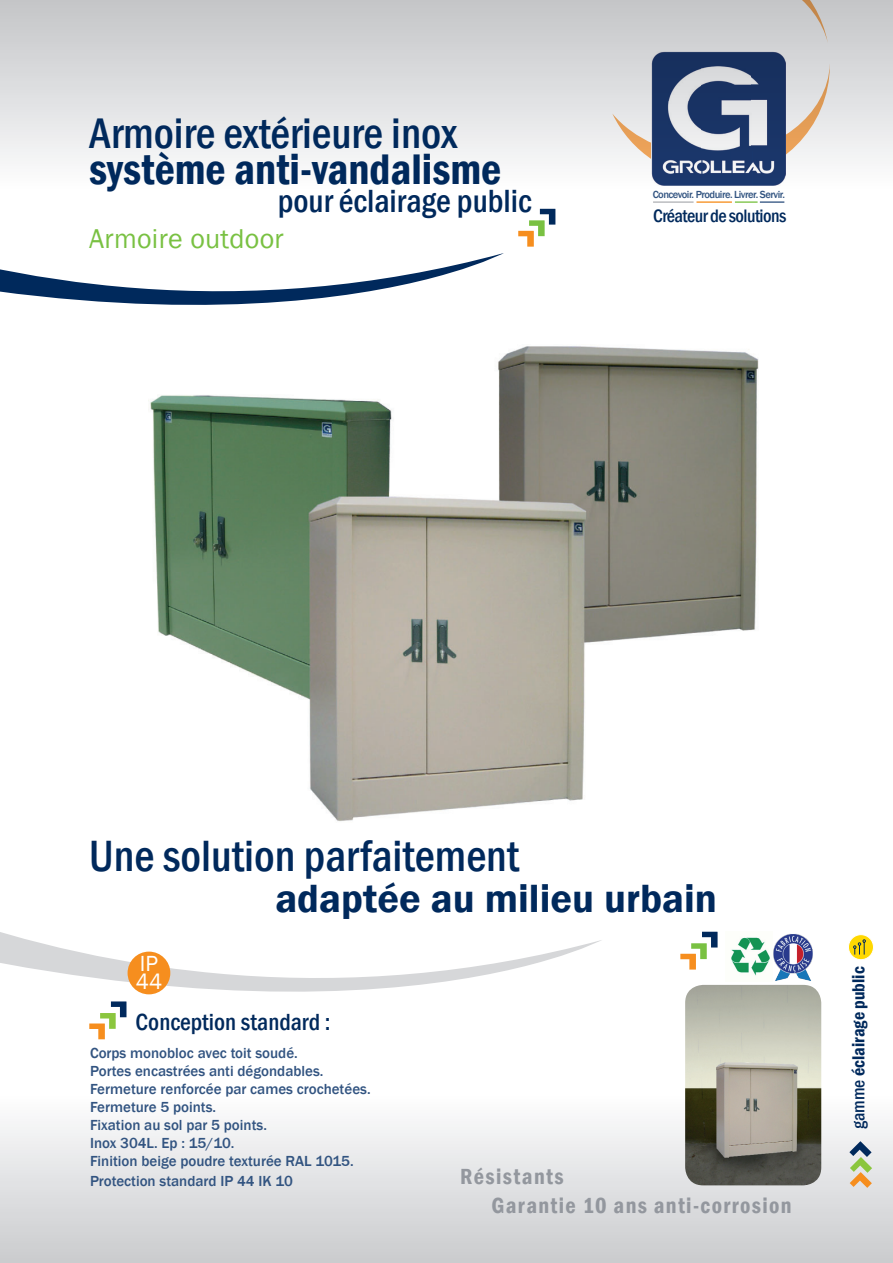
<style>
.page{position:relative;width:893px;height:1263px;background:#fff}
.page>*{position:absolute;margin:0;border:0;box-sizing:border-box;transform-origin:0 0}
.t1{font:500 condensed 45px "Franklin Gothic";color:#00295c}
.t2{font:600 condensed 43.95px "Franklin Gothic";color:#00295c}
.t3{font:500 condensed 43.95px "Franklin Gothic";color:#00295c}
.t4{font:600 40.5px "Franklin Gothic";color:#00295c}
.t5{font:500 condensed 33px "Franklin Gothic";color:#00295c}
.t6{font:28.05px "Franklin Gothic";letter-spacing:.01em;color:#79c142}
.t7{font:500 condensed 24px "Franklin Gothic";color:#00295c}
.t8{font:600 condensed 22.5px/28.7px "Franklin Gothic";letter-spacing:.06em;color:#93979e}
.t9{font:22.5px/18px "Franklin Gothic";color:#fff}
.t10{font:500 condensed 18.6px "Franklin Gothic";letter-spacing:-.03em;color:#00295c}
.t11{font:600 condensed 18px "Franklin Gothic";color:#00295c}
.t12{font:500 15px/18px "Franklin Gothic";color:#325481}
.t13{font:500 10.65px "Franklin Gothic";letter-spacing:-.05em;color:#325481}
.s1{font-weight:500}
</style>
<div class="page">
<img style="left:150px;top:346px;width:609px;height:434px">
<div style="left:0;top:1096px;width:893px;height:167px;background:linear-gradient(to bottom,#fdfdfe,#c9cbcd)"></div>
<div style="left:0;top:0;width:893px;height:189px;background:linear-gradient(to bottom,#c3c4c7,#fdfdfe)"></div>
<svg style="left:849px;top:1141px;width:23px;height:47px"></svg>
<div style="left:848px;top:935px;width:25px;height:25px;background:#ffd801;border-radius:50%"></div>
<div style="left:848px;top:934px;width:26px;height:26px;border:1px solid #fff;border-radius:50%"></div>
<svg style="left:853px;top:939px;width:13px;height:15px"></svg>
<svg style="left:0;top:94px;width:504px;height:309px"></svg>
<svg style="left:518px;top:209px;width:37px;height:38px"></svg>
<svg style="left:0;top:780px;width:601px;height:260px"></svg>
<img style="left:773px;top:934px;width:40px;height:47px">
<img style="left:731px;top:937px;width:39px;height:39px">
<svg style="left:680px;top:932px;width:38px;height:37px"></svg>
<div style="left:128px;top:951px;width:42px;height:43px;background:#f68e1e;border-radius:50%"></div>
<img style="left:685px;top:985px;width:136px;height:200px;border-radius:18px">
<svg style="left:612px;top:0;width:218px;height:179px;background:#d8d5d2"></svg>
<img style="left:652px;top:51px;width:133px;height:134px">
<hr style="left:653px;top:201px;width:41px;height:2px;background:#b2b3b7">
<hr style="left:696px;top:201px;width:36px;height:2px;background:#f68e1e">
<hr style="left:735px;top:201px;width:23px;height:2px;background:#79c142">
<hr style="left:760px;top:201px;width:24px;height:2px;background:#325481">
<h2 class="t3" style="left:89px;top:104px;width:369px">Armoire extérieure inox</h2>
<h2 class="t2" style="left:89px;top:140px;width:414px">système anti-vandalisme</h2>
<h3 class="t5" style="left:278px;top:179px;width:256px">pour éclairage public</h3>
<p class="t13" style="left:653px;top:188px;width:134px">Concevoir. Produire. Livrer. Servir.</p>
<p class="t10" style="left:653px;top:203px;width:135px">Créateur de solutions</p>
<h3 class="t6" style="left:89px;top:221px;width:196px">Armoire outdoor</h3>
<h1 class="t1" style="left:89px;top:827px;width:431px">Une solution parfaitement</h1>
<h3 class="t4" style="left:275px;top:873px;width:443px">adaptée au milieu urbain</h3>
<h3 class="t9" style="left:136px;top:955px;width:28px">IP<br>44</h3>
<h3 class="t7" style="left:136px;top:1006px;width:196px">Conception standard :</h3>
<p class="t12" style="left:90px;top:1044px;width:282px">Corps monobloc avec toit soudé.<br>Portes encastrées anti dégondables.<br>Fermeture renforcée par cames crochetées.<br>Fermeture 5 points.<br>Fixation au sol par 5 points.<br>Inox 304L. Ep : 15/10.<br>Finition beige poudre texturée RAL 1015.</p>
<p class="t12" style="left:90px;top:1172px;width:204px">Protection standard IP 44 IK 10</p>
<h3 class="t8" style="left:491px;top:1162px;width:302px;text-indent:-31px">Résistants<br>Garantie 10 ans anti-corrosion</h3>
<p class="t11" style="left:847px;top:1129px;width:164px;rotate:-90deg"><span class="s1">gamme</span> éclairage public</p>
</div>
